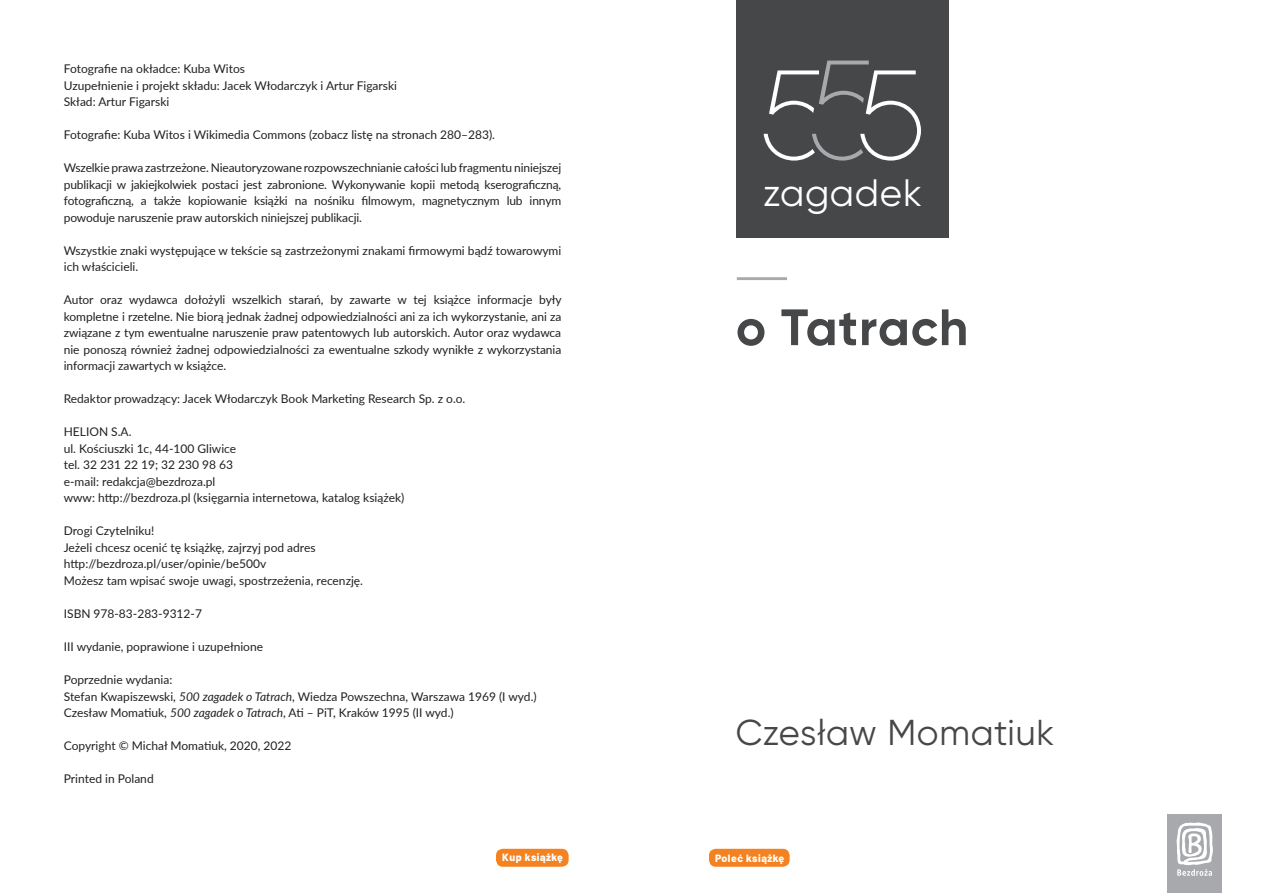
<style>
.page{position:relative;width:1276px;height:893px;background:#fff}
.page>*{position:absolute;margin:0;border:0;box-sizing:border-box;transform-origin:0 0}
.t1{font:700 51px "Gilroy";letter-spacing:.015em;color:#464748}
.t2{font:38.1px "Gilroy";letter-spacing:.02em;color:#fff}
.t3{font:36px "Gilroy";letter-spacing:.015em;color:#464748}
.t4{font:12px/16.5px "Lato";color:#231f20}
.t5{font:800 10.5px "Barlow";letter-spacing:.05em;color:#fff}
.s1{font-style:italic}
</style>
<div class="page">
<div style="left:1167px;top:815px;width:54px;height:78px;background:#a8a9ad"></div>
<svg style="left:1176px;top:822px;width:37px;height:54px"></svg>
<div style="left:736px;top:0;width:213px;height:237px;background:#464748"></div>
<svg style="left:763px;top:61px;width:158px;height:100px"></svg>
<hr style="left:737px;top:277px;width:50px;height:3px;background:#a8a9ad">
<div style="left:708px;top:848px;width:82px;height:19px;background:#f58220;border-radius:7px"></div>
<div style="left:708px;top:847px;width:83px;height:21px;border:1px solid #fff;border-radius:7px"></div>
<div style="left:495px;top:848px;width:74px;height:19px;background:#f58220;border-radius:7px"></div>
<div style="left:495px;top:847px;width:75px;height:21px;border:1px solid #fff;border-radius:7px"></div>
<p class="t4" style="left:64px;top:60px;width:335px">Fotografie na okładce: Kuba Witos<br>Uzupełnienie i projekt składu: Jacek Włodarczyk i Artur Figarski<br>Skład: Artur Figarski</p>
<p class="t4" style="left:64px;top:126px;width:433px">Fotografie: Kuba Witos i Wikimedia Commons (zobacz listę na stronach 280–283).</p>
<p class="t4" style="left:64px;top:159px;width:499px;text-align:justify">Wszelkie prawa zastrzeżone. Nieautoryzowane rozpowszechnianie całości lub fragmentu niniejszej publikacji w jakiejkolwiek postaci jest zabronione. Wykonywanie kopii metodą kserograficzną, fotograficzną, a także kopiowanie książki na nośniku filmowym, magnetycznym lub innym powoduje naruszenie praw autorskich niniejszej publikacji.</p>
<p class="t4" style="left:64px;top:242px;width:499px">Wszystkie znaki występujące w tekście są zastrzeżonymi znakami firmowymi bądź towarowymi ich właścicieli.</p>
<p class="t4" style="left:64px;top:291px;width:499px;text-align:justify">Autor oraz wydawca dołożyli wszelkich starań, by zawarte w tej książce informacje były kompletne i rzetelne. Nie biorą jednak żadnej odpowiedzialności ani za ich wykorzystanie, ani za związane z tym ewentualne naruszenie praw patentowych lub autorskich. Autor oraz wydawca nie ponoszą również żadnej odpowiedzialności za ewentualne szkody wynikłe z wykorzystania informacji zawartych w książce.</p>
<p class="t4" style="left:64px;top:390px;width:403px">Redaktor prowadzący: Jacek Włodarczyk Book Marketing Research Sp. z o.o.</p>
<p class="t4" style="left:64px;top:423px;width:342px">HELION S.A.<br>ul. Kościuszki 1c, 44-100 Gliwice<br>tel. 32 231 22 19; 32 230 98 63<br>e-mail: redakcja@bezdroza.pl<br>www: http://bezdroza.pl (księgarnia internetowa, katalog książek)</p>
<p class="t4" style="left:64px;top:522px;width:301px">Drogi Czytelniku!<br>Jeżeli chcesz ocenić tę książkę, zajrzyj pod adres http://bezdroza.pl/user/opinie/be500v<br>Możesz tam wpisać swoje uwagi, spostrzeżenia, recenzję.</p>
<p class="t4" style="left:64px;top:605px;width:140px">ISBN 978-83-283-9312-7</p>
<p class="t4" style="left:64px;top:638px;width:201px">III wydanie, poprawione i uzupełnione</p>
<p class="t4" style="left:64px;top:671px;width:474px">Poprzednie wydania:<br>Stefan Kwapiszewski, <span class="s1">500 zagadek o Tatrach</span>, Wiedza Powszechna, Warszawa 1969 (I wyd.)<br>Czesław Momatiuk, <span class="s1">500 zagadek o Tatrach</span>, Ati – PiT, Kraków 1995 (II wyd.)</p>
<p class="t4" style="left:64px;top:737px;width:229px">Copyright © Michał Momatiuk, 2020, 2022</p>
<p class="t4" style="left:64px;top:770px;width:91px">Printed in Poland</p>
<h2 class="t2" style="left:762px;top:170px;width:161px">zagadek</h2>
<h1 class="t1" style="left:736px;top:295px;width:234px">o Tatrach</h1>
<h3 class="t3" style="left:736px;top:711px;width:320px">Czesław Momatiuk</h3>
<p class="t5" style="left:502px;top:850px;width:62px">Kup książkę</p>
<p class="t5" style="left:715px;top:850px;width:71px">Poleć książkę</p>
</div>
